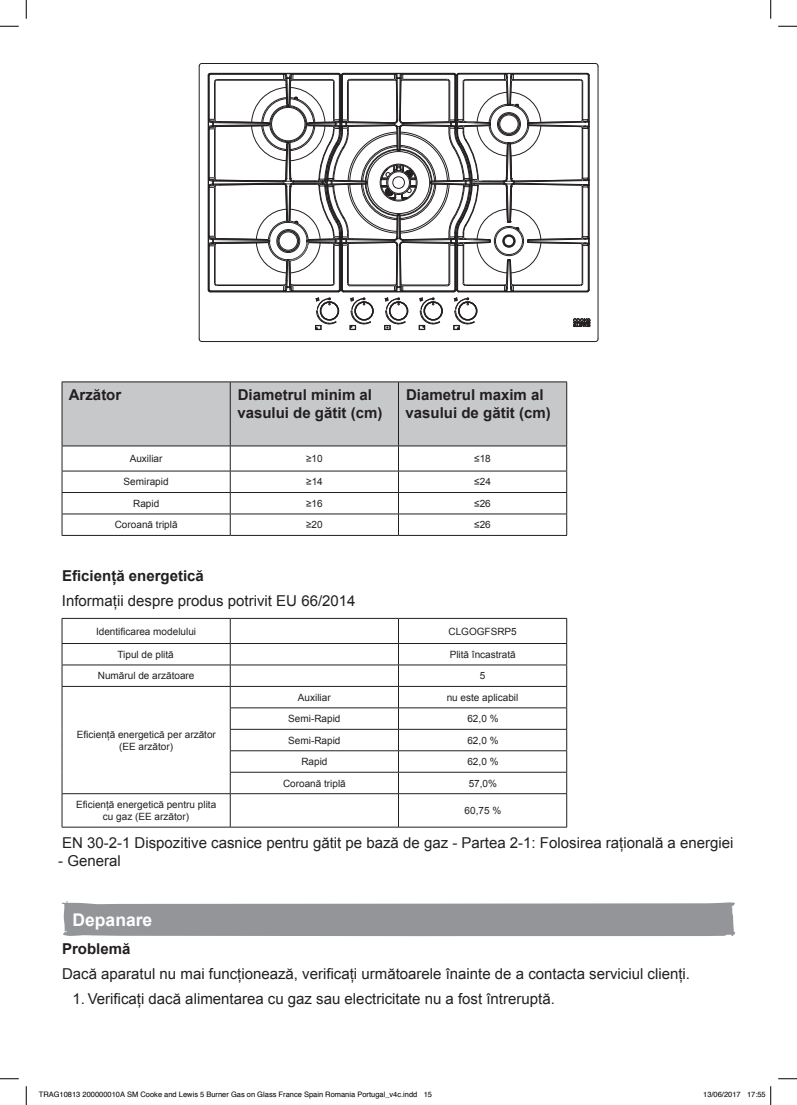
<style>
.page{position:relative;width:797px;height:1105px;background:#fff}
.page>*{position:absolute;margin:0;border:0;box-sizing:border-box;transform-origin:0 0}
.t1{font:700 17.5px "Arial";color:#fff}
.t2{font:15px "Arial";color:#231f20}
.t3{font:700 15px/18px "Arial";color:#231f20}
.t4{font:10px/12px "Arial";color:#231f20;text-align:center}
.t5{font:7.5px "Helvetica";color:#000}
</style>
<div class="page">
<hr style="left:597px;top:66px;width:1px;height:273px;background:#231f20">
<hr style="left:202px;top:341px;width:393px;height:1px;background:#231f20">
<hr style="left:199px;top:66px;width:1px;height:273px;background:#231f20">
<svg style="left:199px;top:63px;width:399px;height:267px"></svg>
<svg style="left:62px;top:382px;width:505px;height:153px"></svg>
<hr style="left:62px;top:535px;width:168px;height:1px;background:#231f20">
<hr style="left:230px;top:535px;width:168px;height:1px;background:#231f20">
<hr style="left:398px;top:535px;width:169px;height:1px;background:#231f20">
<hr style="left:62px;top:618px;width:168px;height:1px;background:#231f20">
<hr style="left:230px;top:618px;width:168px;height:1px;background:#231f20">
<hr style="left:398px;top:618px;width:169px;height:1px;background:#231f20">
<hr style="left:62px;top:643px;width:168px;height:1px;background:#231f20">
<hr style="left:230px;top:643px;width:168px;height:1px;background:#231f20">
<hr style="left:398px;top:643px;width:169px;height:1px;background:#231f20">
<hr style="left:62px;top:665px;width:168px;height:1px;background:#231f20">
<hr style="left:230px;top:665px;width:168px;height:1px;background:#231f20">
<hr style="left:398px;top:665px;width:169px;height:1px;background:#231f20">
<hr style="left:62px;top:686px;width:168px;height:1px;background:#231f20">
<hr style="left:230px;top:686px;width:168px;height:1px;background:#231f20">
<hr style="left:398px;top:686px;width:169px;height:1px;background:#231f20">
<hr style="left:230px;top:707px;width:168px;height:1px;background:#231f20">
<hr style="left:398px;top:707px;width:169px;height:1px;background:#231f20">
<hr style="left:230px;top:729px;width:168px;height:1px;background:#231f20">
<hr style="left:398px;top:729px;width:169px;height:1px;background:#231f20">
<hr style="left:230px;top:750px;width:168px;height:1px;background:#231f20">
<hr style="left:398px;top:750px;width:169px;height:1px;background:#231f20">
<svg style="left:62px;top:619px;width:1px;height:174px"></svg>
<hr style="left:230px;top:772px;width:168px;height:1px;background:#231f20">
<svg style="left:230px;top:619px;width:1px;height:174px"></svg>
<hr style="left:398px;top:772px;width:169px;height:1px;background:#231f20">
<svg style="left:398px;top:619px;width:1px;height:174px"></svg>
<svg style="left:566px;top:619px;width:1px;height:174px"></svg>
<hr style="left:62px;top:793px;width:168px;height:1px;background:#231f20">
<hr style="left:62px;top:794px;width:1px;height:33px;background:#231f20">
<hr style="left:230px;top:793px;width:168px;height:1px;background:#231f20">
<hr style="left:230px;top:794px;width:1px;height:33px;background:#231f20">
<hr style="left:398px;top:793px;width:169px;height:1px;background:#231f20">
<hr style="left:398px;top:794px;width:1px;height:33px;background:#231f20">
<hr style="left:566px;top:794px;width:1px;height:33px;background:#231f20">
<hr style="left:62px;top:827px;width:168px;height:1px;background:#231f20">
<hr style="left:230px;top:827px;width:168px;height:1px;background:#231f20">
<hr style="left:398px;top:827px;width:169px;height:1px;background:#231f20">
<svg style="left:62px;top:901px;width:673px;height:35px;background:#9b9da0"></svg>
<svg style="left:0;top:25px;width:19px;height:2px"></svg>
<svg style="left:778px;top:25px;width:19px;height:2px"></svg>
<svg style="left:0;top:1078px;width:19px;height:1px"></svg>
<svg style="left:778px;top:1078px;width:19px;height:1px"></svg>
<svg style="left:25px;top:0;width:2px;height:19px"></svg>
<svg style="left:25px;top:1086px;width:2px;height:19px"></svg>
<svg style="left:770px;top:0;width:1px;height:19px"></svg>
<svg style="left:770px;top:1086px;width:1px;height:19px"></svg>
<h2 class="t3" style="left:69px;top:386px;width:54px">Arzător</h2>
<h2 class="t3" style="left:237px;top:386px;width:147px">Diametrul minim al vasului de gătit (cm)</h2>
<h2 class="t3" style="left:405px;top:386px;width:147px">Diametrul maxim al vasului de gătit (cm)</h2>
<p class="t4" style="left:130px;top:453px;width:34px">Auxiliar</p>
<p class="t4" style="left:306px;top:453px;width:18px">≥10</p>
<p class="t4" style="left:474px;top:453px;width:18px">≤18</p>
<p class="t4" style="left:124px;top:476px;width:47px">Semirapid</p>
<p class="t4" style="left:306px;top:476px;width:18px">≥14</p>
<p class="t4" style="left:474px;top:476px;width:18px">≤24</p>
<p class="t4" style="left:133px;top:497px;width:28px">Rapid</p>
<p class="t4" style="left:306px;top:497px;width:18px">≥16</p>
<p class="t4" style="left:474px;top:497px;width:18px">≤26</p>
<p class="t4" style="left:115px;top:519px;width:64px">Coroană triplă</p>
<p class="t4" style="left:306px;top:519px;width:18px">≥20</p>
<p class="t4" style="left:474px;top:519px;width:18px">≤26</p>
<h2 class="t3" style="left:62px;top:567px;width:143px">Eficiență energetică</h2>
<h2 class="t2" style="left:62px;top:591px;width:295px">Informații despre produs potrivit EU 66/2014</h2>
<p class="t4" style="left:96px;top:625px;width:102px">Identificarea modelului</p>
<p class="t4" style="left:448px;top:625px;width:70px">CLGOGFSRP5</p>
<p class="t4" style="left:117px;top:648px;width:58px">Tipul de plită</p>
<p class="t4" style="left:449px;top:648px;width:68px">Plită încastrată</p>
<p class="t4" style="left:98px;top:670px;width:98px">Numărul de arzătoare</p>
<p class="t4" style="left:480px;top:670px;width:7px">5</p>
<p class="t4" style="left:77px;top:728px;width:140px">Eficiență energetică per arzător (EE arzător)</p>
<p class="t4" style="left:298px;top:691px;width:34px">Auxiliar</p>
<p class="t4" style="left:446px;top:691px;width:73px">nu este aplicabil</p>
<p class="t4" style="left:288px;top:713px;width:54px">Semi-Rapid</p>
<p class="t4" style="left:467px;top:713px;width:33px">62,0 %</p>
<p class="t4" style="left:288px;top:734px;width:54px">Semi-Rapid</p>
<p class="t4" style="left:467px;top:734px;width:33px">62,0 %</p>
<p class="t4" style="left:301px;top:756px;width:28px">Rapid</p>
<p class="t4" style="left:467px;top:756px;width:33px">62,0 %</p>
<p class="t4" style="left:283px;top:777px;width:64px">Coroană triplă</p>
<p class="t4" style="left:468px;top:777px;width:30px">57,0%</p>
<p class="t4" style="left:76px;top:799px;width:142px">Eficiență energetică pentru plita cu gaz (EE arzător)</p>
<p class="t4" style="left:464px;top:805px;width:38px">60,75 %</p>
<h2 class="t2" style="left:62px;top:832px;width:673px">EN 30-2-1 Dispozitive casnice pentru gătit pe bază de gaz - Partea 2-1: Folosirea rațională a energiei</h2>
<h2 class="t2" style="left:58px;top:850px;width:64px">- General</h2>
<h1 class="t1" style="left:73px;top:908px;width:81px">Depanare</h1>
<h2 class="t3" style="left:62px;top:940px;width:70px">Problemă</h2>
<h2 class="t2" style="left:62px;top:964px;width:629px">Dacă aparatul nu mai funcționează, verificați următoarele înainte de a contacta serviciul clienți.</h2>
<h2 class="t2" style="left:73px;top:989px;width:484px">1. Verificați dacă alimentarea cu gaz sau electricitate nu a fost întreruptă.</h2>
<p class="t5" style="left:39px;top:1089px;width:395px">TRAG10813 200000010A SM Cooke and Lewis 5 Burner Gas on Glass France Spain Romania Portugal_v4c.indd 15</p>
<p class="t5" style="left:703px;top:1089px;width:64px">13/06/2017 17:55</p>
</div>
